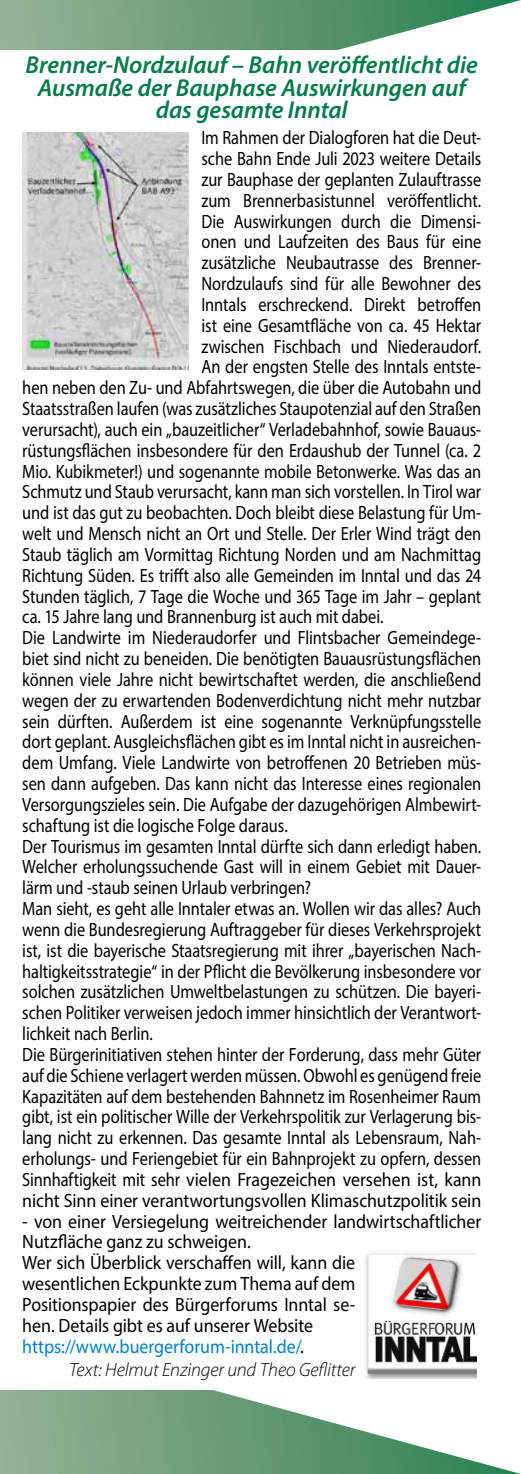
<style>
.page{position:relative;width:521px;height:1474px;background:#fff}
.page>*{position:absolute;margin:0;border:0;box-sizing:border-box;transform-origin:0 0}
.t1{font:italic 600 24.5px/22.8px "Myriad Pro";letter-spacing:-.005em;color:#007a48;text-align:center}
.t2{font:19.25px "Myriad Pro";letter-spacing:-.005em;color:#000;scale:.85 1}
.t3{font:19.25px/20.8px "Myriad Pro";letter-spacing:-.005em;color:#000;scale:.93 1}
.t4{font:italic 300 19.25px "Myriad Pro";letter-spacing:-.01em;color:#000}
.s1{color:#007ec6}
</style>
<div class="page">
<svg style="left:0;top:1390px;width:517px;height:83px"></svg>
<svg style="left:0;top:0;width:521px;height:50px"></svg>
<img style="left:22px;top:133px;width:167px;height:236px">
<img style="left:364px;top:1249px;width:112px;height:129px">
<p class="t1" style="left:26px;top:53px;width:454px">Brenner-Nordzulauf – Bahn veröffentlicht die<br>Ausmaße der Bauphase Auswirkungen auf das gesamte Inntal</p>
<p class="t2" style="left:201px;top:126px;width:331px">Im Rahmen der Dialogforen hat die Deut-</p>
<p class="t2" style="left:201px;top:147px;width:331px">sche Bahn Ende Juli 2023 weitere Details</p>
<p class="t2" style="left:201px;top:167px;width:331px">zur Bauphase der geplanten Zulauftrasse</p>
<p class="t2" style="left:201px;top:188px;width:331px">zum Brennerbasistunnel veröffentlicht.</p>
<p class="t2" style="left:201px;top:209px;width:331px">Die Auswirkungen durch die Dimensi-</p>
<p class="t2" style="left:201px;top:230px;width:331px">onen und Laufzeiten des Baus für eine</p>
<p class="t2" style="left:201px;top:251px;width:331px">zusätzliche Neubautrasse des Brenner-</p>
<p class="t2" style="left:201px;top:272px;width:331px">Nordzulaufs sind für alle Bewohner des</p>
<p class="t2" style="left:201px;top:292px;width:331px">Inntals erschreckend. Direkt betroffen</p>
<p class="t2" style="left:201px;top:313px;width:331px">ist eine Gesamtfläche von ca. 45 Hektar</p>
<p class="t2" style="left:201px;top:334px;width:331px">zwischen Fischbach und Niederaudorf.</p>
<p class="t2" style="left:201px;top:355px;width:331px">An der engsten Stelle des Inntals entste-</p>
<p class="t2" style="left:22px;top:376px;width:541px">hen neben den Zu- und Abfahrtswegen, die über die Autobahn und</p>
<p class="t2" style="left:22px;top:397px;width:541px">Staatsstraßen laufen (was zusätzliches Staupotenzial auf den Straßen</p>
<p class="t2" style="left:22px;top:417px;width:541px">verursacht), auch ein „bauzeitlicher“ Verladebahnhof, sowie Bauaus-</p>
<p class="t2" style="left:22px;top:438px;width:541px">rüstungsflächen insbesondere für den Erdaushub der Tunnel (ca. 2</p>
<p class="t2" style="left:22px;top:459px;width:541px">Mio. Kubikmeter!) und sogenannte mobile Betonwerke. Was das an</p>
<p class="t2" style="left:22px;top:480px;width:541px">Schmutz und Staub verursacht, kann man sich vorstellen. In Tirol war</p>
<p class="t2" style="left:22px;top:501px;width:541px">und ist das gut zu beobachten. Doch bleibt diese Belastung für Um-</p>
<p class="t2" style="left:22px;top:522px;width:541px">welt und Mensch nicht an Ort und Stelle. Der Erler Wind trägt den</p>
<p class="t2" style="left:22px;top:542px;width:541px">Staub täglich am Vormittag Richtung Norden und am Nachmittag</p>
<p class="t2" style="left:22px;top:563px;width:541px">Richtung Süden. Es trifft also alle Gemeinden im Inntal und das 24</p>
<p class="t2" style="left:22px;top:584px;width:541px">Stunden täglich, 7 Tage die Woche und 365 Tage im Jahr – geplant</p>
<p class="t2" style="left:22px;top:605px;width:426px">ca. 15 Jahre lang und Brannenburg ist auch mit dabei.</p>
<p class="t2" style="left:22px;top:626px;width:541px">Die Landwirte im Niederaudorfer und Flintsbacher Gemeindege-</p>
<p class="t2" style="left:22px;top:646px;width:541px">biet sind nicht zu beneiden. Die benötigten Bauausrüstungsflächen</p>
<p class="t2" style="left:22px;top:667px;width:541px">können viele Jahre nicht bewirtschaftet werden, die anschließend</p>
<p class="t2" style="left:22px;top:688px;width:541px">wegen der zu erwartenden Bodenverdichtung nicht mehr nutzbar</p>
<p class="t2" style="left:22px;top:709px;width:541px">sein dürften. Außerdem ist eine sogenannte Verknüpfungsstelle</p>
<p class="t2" style="left:22px;top:730px;width:541px">dort geplant. Ausgleichsflächen gibt es im Inntal nicht in ausreichen-</p>
<p class="t2" style="left:22px;top:751px;width:541px">dem Umfang. Viele Landwirte von betroffenen 20 Betrieben müs-</p>
<p class="t2" style="left:22px;top:771px;width:541px">sen dann aufgeben. Das kann nicht das Interesse eines regionalen</p>
<p class="t2" style="left:22px;top:792px;width:541px">Versorgungszieles sein. Die Aufgabe der dazugehörigen Almbewirt-</p>
<p class="t2" style="left:22px;top:813px;width:314px">schaftung ist die logische Folge daraus.</p>
<p class="t2" style="left:22px;top:834px;width:541px">Der Tourismus im gesamten Inntal dürfte sich dann erledigt haben.</p>
<p class="t2" style="left:22px;top:855px;width:541px">Welcher erholungssuchende Gast will in einem Gebiet mit Dauer-</p>
<p class="t2" style="left:22px;top:876px;width:341px">lärm und -staub seinen Urlaub verbringen?</p>
<p class="t2" style="left:22px;top:896px;width:541px">Man sieht, es geht alle Inntaler etwas an. Wollen wir das alles? Auch</p>
<p class="t2" style="left:22px;top:917px;width:541px">wenn die Bundesregierung Auftraggeber für dieses Verkehrsprojekt</p>
<p class="t2" style="left:22px;top:938px;width:541px">ist, ist die bayerische Staatsregierung mit ihrer „bayerischen Nach-</p>
<p class="t2" style="left:22px;top:959px;width:541px">haltigkeitsstrategie“ in der Pflicht die Bevölkerung insbesondere vor</p>
<p class="t2" style="left:22px;top:980px;width:541px">solchen zusätzlichen Umweltbelastungen zu schützen. Die bayeri-</p>
<p class="t2" style="left:22px;top:1000px;width:541px">schen Politiker verweisen jedoch immer hinsichtlich der Verantwort-</p>
<p class="t2" style="left:22px;top:1021px;width:155px">lichkeit nach Berlin.</p>
<p class="t2" style="left:22px;top:1042px;width:541px">Die Bürgerinitiativen stehen hinter der Forderung, dass mehr Güter</p>
<p class="t2" style="left:22px;top:1063px;width:541px">auf die Schiene verlagert werden müssen. Obwohl es genügend freie</p>
<p class="t2" style="left:22px;top:1084px;width:541px">Kapazitäten auf dem bestehenden Bahnnetz im Rosenheimer Raum</p>
<p class="t2" style="left:22px;top:1105px;width:541px">gibt, ist ein politischer Wille der Verkehrspolitik zur Verlagerung bis-</p>
<p class="t2" style="left:22px;top:1125px;width:541px">lang nicht zu erkennen. Das gesamte Inntal als Lebensraum, Nah-</p>
<p class="t2" style="left:22px;top:1146px;width:541px">erholungs- und Feriengebiet für ein Bahnprojekt zu opfern, dessen</p>
<p class="t2" style="left:22px;top:1167px;width:541px">Sinnhaftigkeit mit sehr vielen Fragezeichen versehen ist, kann</p>
<p class="t3" style="left:22px;top:1189px;width:495px">nicht Sinn einer verantwortungsvollen Klimaschutzpolitik sein</p>
<p class="t3" style="left:22px;top:1210px;width:495px">- von einer Versiegelung weitreichender landwirtschaftlicher Nutzfläche ganz zu schweigen.<br>Wer sich Überblick verschaffen will, kann die<br>wesentlichen Eckpunkte zum Thema auf dem<br>Positionspapier des Bürgerforums Inntal se-<br>hen. Details gibt es auf unserer Website <span class="s1">https://www.buergerforum-inntal.de/</span>.</p>
<p class="t4" style="left:69px;top:1357px;width:288px">Text: Helmut Enzinger und Theo Geflitter</p>
</div>
